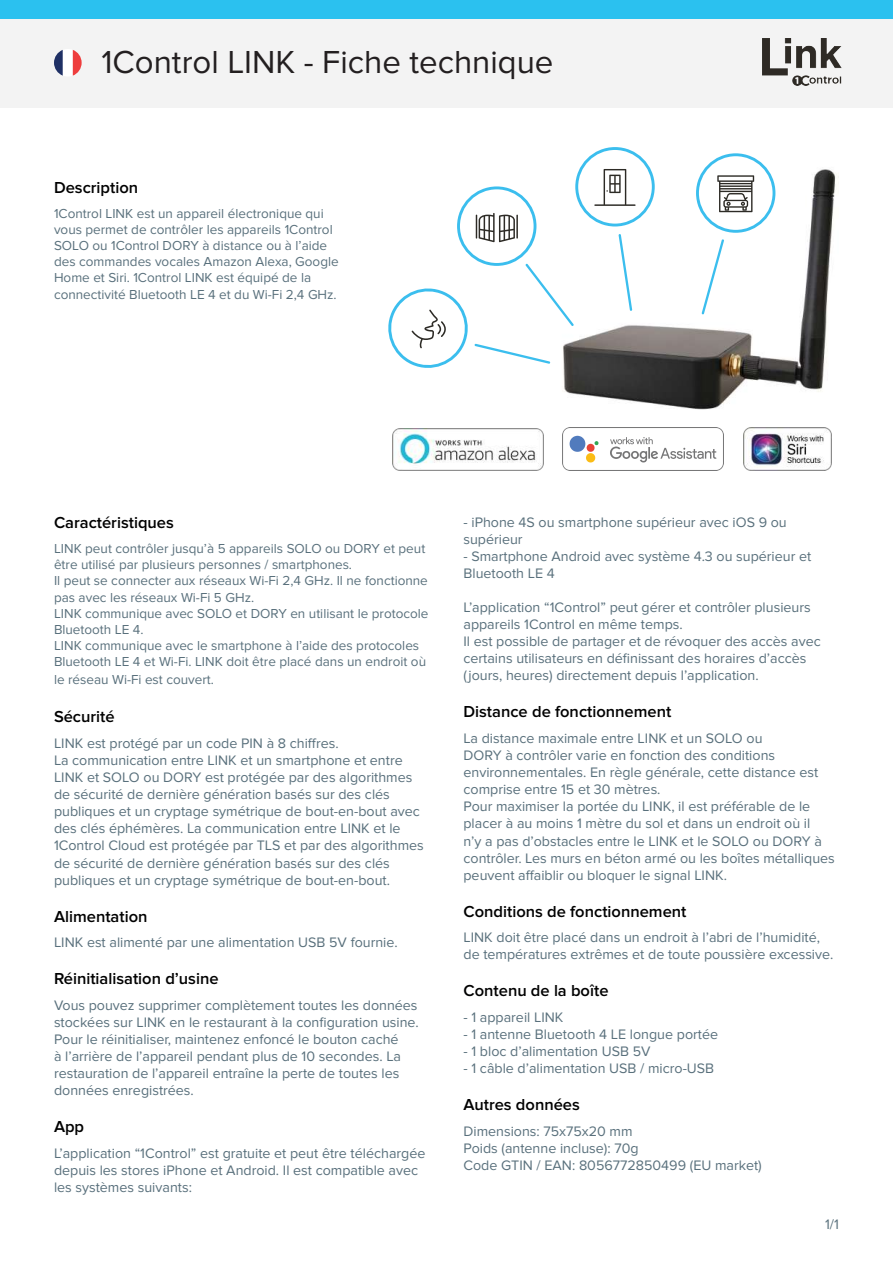
<style>
.page{position:relative;width:893px;height:1263px;background:#fff}
.page>*{position:absolute;margin:0;border:0;box-sizing:border-box;transform-origin:0 0}
.t1{font:33px "Proxima Nova";color:#231f20}
.t2{font:600 16.5px "Proxima Nova";color:#000001}
.t3{font:14.25px/17.1px "Proxima Nova";color:#59707c}
.t4{font:13.5px/16.4px "Proxima Nova";color:#59707c}
</style>
<div class="page">
<div style="left:0;top:0;width:893px;height:108px;background:#f3f3f3"></div>
<div style="left:0;top:0;width:893px;height:18px;background:#2bc1ef"></div>
<svg style="left:54px;top:49px;width:28px;height:27px"></svg>
<img style="left:763px;top:39px;width:79px;height:47px">
<img style="left:563px;top:169px;width:276px;height:241px">
<svg style="left:696px;top:153px;width:79px;height:80px"></svg>
<svg style="left:702px;top:239px;width:22px;height:75px"></svg>
<svg style="left:388px;top:147px;width:267px;height:226px"></svg>
<img style="left:563px;top:428px;width:161px;height:43px">
<img style="left:743px;top:428px;width:88px;height:43px">
<img style="left:393px;top:428px;width:150px;height:43px">
<h1 class="t1" style="left:101px;top:43px;width:454px">1Control LINK - Fiche technique</h1>
<p class="t2" style="left:54px;top:178px;width:86px">Description</p>
<p class="t4" style="left:54px;top:205px;width:286px">1Control LINK est un appareil électronique qui vous permet de contrôler les appareils 1Control SOLO ou 1Control DORY à distance ou à l’aide des commandes vocales Amazon Alexa, Google Home et Siri. 1Control LINK est équipé de la connectivité Bluetooth LE 4 et du Wi-Fi 2,4 GHz.</p>
<p class="t2" style="left:54px;top:513px;width:121px">Caractéristiques</p>
<p class="t4" style="left:54px;top:540px;width:376px">LINK peut contrôler jusqu’à 5 appareils SOLO ou DORY et peut être utilisé par plusieurs personnes / smartphones.<br>Il peut se connecter aux réseaux Wi-Fi 2,4 GHz. Il ne fonctionne pas avec les réseaux Wi-Fi 5 GHz.<br>LINK communique avec SOLO et DORY en utilisant le protocole Bluetooth LE 4.<br>LINK communique avec le smartphone à l’aide des protocoles Bluetooth LE 4 et Wi-Fi. LINK doit être placé dans un endroit où le réseau Wi-Fi est couvert.</p>
<p class="t2" style="left:54px;top:707px;width:62px">Sécurité</p>
<p class="t3" style="left:54px;top:735px;width:371px">LINK est protégé par un code PIN à 8 chiffres.<br>La communication entre LINK et un smartphone et entre LINK et SOLO ou DORY est protégée par des algorithmes de sécurité de dernière génération basés sur des clés publiques et un cryptage symétrique de bout-en-bout avec des clés éphémères. La communication entre LINK et le 1Control Cloud est protégée par TLS et par des algorithmes de sécurité de dernière génération basés sur des clés publiques et un cryptage symétrique de bout-en-bout.</p>
<p class="t2" style="left:54px;top:906px;width:95px">Alimentation</p>
<p class="t3" style="left:54px;top:934px;width:345px">LINK est alimenté par une alimentation USB 5V fournie.</p>
<p class="t2" style="left:54px;top:969px;width:166px">Réinitialisation d’usine</p>
<p class="t3" style="left:54px;top:996px;width:366px">Vous pouvez supprimer complètement toutes les données stockées sur LINK en le restaurant à la configuration usine.<br>Pour le réinitialiser, maintenez enfoncé le bouton caché<br>à l’arrière de l’appareil pendant plus de 10 secondes. La restauration de l’appareil entraîne la perte de toutes les données enregistrées.</p>
<p class="t2" style="left:54px;top:1117px;width:32px">App</p>
<p class="t3" style="left:54px;top:1144px;width:373px">L’application “1Control” est gratuite et peut être téléchargée depuis les stores iPhone et Android. Il est compatible avec les systèmes suivants:</p>
<p class="t3" style="left:463px;top:513px;width:325px">- iPhone 4S ou smartphone supérieur avec iOS 9 ou supérieur</p>
<p class="t3" style="left:463px;top:548px;width:349px">- Smartphone Android avec système 4.3 ou supérieur et<br>Bluetooth LE 4</p>
<p class="t3" style="left:463px;top:599px;width:359px">L’application “1Control” peut gérer et contrôler plusieurs appareils 1Control en même temps.<br>Il est possible de partager et de révoquer des accès avec certains utilisateurs en définissant des horaires d’accès (jours, heures) directement depuis l’application.</p>
<p class="t2" style="left:463px;top:702px;width:209px">Distance de fonctionnement</p>
<p class="t3" style="left:463px;top:730px;width:373px">La distance maximale entre LINK et un SOLO ou<br>DORY à contrôler varie en fonction des conditions environnementales. En règle générale, cette distance est comprise entre 15 et 30 mètres.<br>Pour maximiser la portée du LINK, il est préférable de le placer à au moins 1 mètre du sol et dans un endroit où il<br>n’y a pas d’obstacles entre le LINK et le SOLO ou DORY à contrôler. Les murs en béton armé ou les boîtes métalliques peuvent affaiblir ou bloquer le signal LINK.</p>
<p class="t2" style="left:463px;top:902px;width:224px">Conditions de fonctionnement</p>
<p class="t3" style="left:463px;top:929px;width:371px">LINK doit être placé dans un endroit à l’abri de l’humidité, de températures extrêmes et de toute poussière excessive.</p>
<p class="t2" style="left:463px;top:981px;width:147px">Contenu de la boîte</p>
<p class="t3" style="left:463px;top:1009px;width:101px">- 1 appareil LINK</p>
<p class="t3" style="left:463px;top:1026px;width:256px">- 1 antenne Bluetooth 4 LE longue portée</p>
<p class="t3" style="left:463px;top:1043px;width:189px">- 1 bloc d’alimentation USB 5V</p>
<p class="t3" style="left:463px;top:1060px;width:252px">- 1 câble d’alimentation USB / micro-USB</p>
<p class="t2" style="left:463px;top:1095px;width:118px">Autres données</p>
<p class="t3" style="left:463px;top:1122px;width:300px">Dimensions: 75x75x20 mm<br>Poids (antenne incluse): 70g<br>Code GTIN / EAN: 8056772850499 (EU market)</p>
<p class="t3" style="left:825px;top:1216px;width:15px">1/1</p>
</div>
